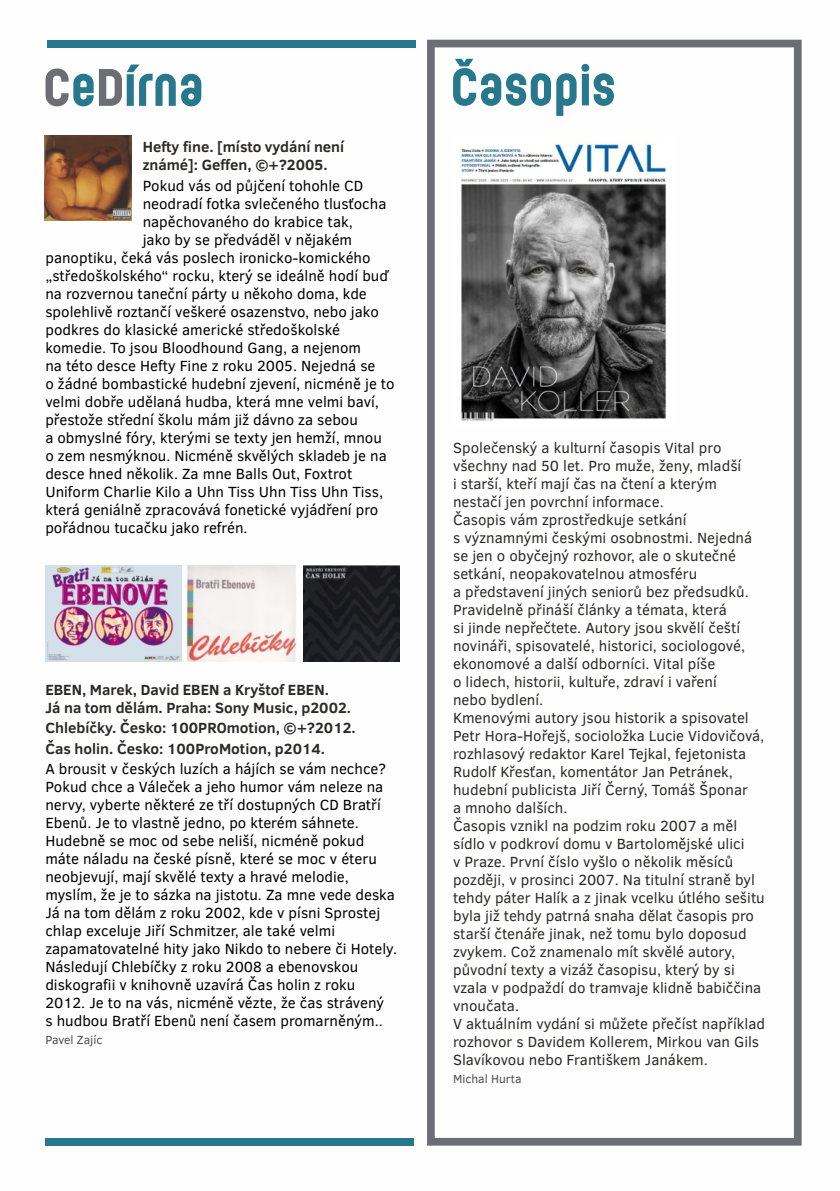
<style>
.page{position:relative;width:840px;height:1191px;background:#fff}
.page>*{position:absolute;margin:0;border:0;box-sizing:border-box;transform-origin:0 0}
.t1{font:700 52.6px "Ladislav";color:#28788d}
.t2{font:15px/18px "Clear Sans";color:#000}
.t3{font:15px/18px "Clear Sans";color:#2b2a29}
.t4{font:700 15px/18px "Clear Sans";color:#2b2a29}
.t5{font:12px "Clear Sans";color:#4d4d4d}
.s1{color:#6d6e73}
.s2{color:#2b2a29}
</style>
<div class="page">
<svg style="left:427px;top:40px;width:374px;height:1105px"></svg>
<div style="left:45px;top:1138px;width:368px;height:7px;background:#28788d"></div>
<div style="left:47px;top:40px;width:368px;height:7px;background:#28788d"></div>
<img style="left:452px;top:136px;width:222px;height:290px">
<img style="left:44px;top:135px;width:87px;height:85px">
<img style="left:45px;top:566px;width:137px;height:95px">
<img style="left:186px;top:566px;width:111px;height:95px">
<img style="left:303px;top:566px;width:96px;height:96px">
<h1 class="t1" style="left:43px;top:64px;width:162px"><span class="s1">C</span>e<span class="s1">D</span>írna</h1>
<p class="t4" style="left:143px;top:140px;width:203px">Hefty fine. [místo vydání není známé]: Geffen, ©+?2005.</p>
<p class="t2" style="left:143px;top:178px;width:222px">Pokud vás od půjčení tohohle CD</p>
<p class="t2" style="left:143px;top:196px;width:245px">neodradí fotka svlečeného tlusťocha</p>
<p class="t2" style="left:143px;top:214px;width:211px">napěchovaného do krabice tak,</p>
<p class="t2" style="left:143px;top:232px;width:211px">jako by se předváděl v nějakém</p>
<p class="t2" style="left:45px;top:250px;width:326px">panoptiku, čeká vás poslech ironicko-komického</p>
<p class="t2" style="left:45px;top:268px;width:344px">„středoškolského“ rocku, který se ideálně hodí buď</p>
<p class="t2" style="left:45px;top:286px;width:323px">na rozvernou taneční párty u někoho doma, kde</p>
<p class="t2" style="left:45px;top:304px;width:335px">spolehlivě roztančí veškeré osazenstvo, nebo jako</p>
<p class="t2" style="left:45px;top:322px;width:296px">podkres do klasické americké středoškolské</p>
<p class="t2" style="left:45px;top:340px;width:317px">komedie. To jsou Bloodhound Gang, a nejenom</p>
<p class="t2" style="left:45px;top:358px;width:331px">na této desce Hefty Fine z roku 2005. Nejedná se</p>
<p class="t2" style="left:45px;top:376px;width:350px">o žádné bombastické hudební zjevení, nicméně je to</p>
<p class="t2" style="left:45px;top:394px;width:335px">velmi dobře udělaná hudba, která mne velmi baví,</p>
<p class="t2" style="left:45px;top:412px;width:314px">přestože střední školu mám již dávno za sebou</p>
<p class="t2" style="left:45px;top:430px;width:338px">a obmyslné fóry, kterými se texty jen hemží, mnou</p>
<p class="t2" style="left:45px;top:448px;width:343px">o zem nesmýknou. Nicméně skvělých skladeb je na</p>
<p class="t2" style="left:45px;top:466px;width:308px">desce hned několik. Za mne Balls Out, Foxtrot</p>
<p class="t2" style="left:45px;top:484px;width:339px">Uniform Charlie Kilo a Uhn Tiss Uhn Tiss Uhn Tiss,</p>
<p class="t2" style="left:45px;top:502px;width:334px">která geniálně zpracovává fonetické vyjádření pro</p>
<p class="t2" style="left:45px;top:520px;width:204px">pořádnou tucačku jako refrén.</p>
<p class="t4" style="left:45px;top:682px;width:307px">EBEN, Marek, David EBEN a Kryštof EBEN.<br>Já na tom dělám. Praha: Sony Music, p2002.</p>
<p class="t4" style="left:45px;top:720px;width:312px;line-height:20.2px">Chlebíčky. Česko: 100PROmotion, ©+?2012.<br>Čas holin. Česko: 100ProMotion, p2014.</p>
<p class="t2" style="left:45px;top:761px;width:353px">A brousit v českých luzích a hájích se vám nechce?<br>Pokud chce a Váleček a jeho humor vám neleze na nervy, vyberte některé ze tří dostupných CD Bratří Ebenů. Je to vlastně jedno, po kterém sáhnete.<br>Hudebně se moc od sebe neliší, nicméně pokud máte náladu na české písně, které se moc v éteru neobjevují, mají skvělé texty a hravé melodie, myslím, že je to sázka na jistotu. Za mne vede deska Já na tom dělám z roku 2002, kde v písni Sprostej chlap exceluje Jiří Schmitzer, ale také velmi zapamatovatelné hity jako Nikdo to nebere či Hotely.<br>Následují Chlebíčky z roku 2008 a ebenovskou diskografii v knihovně uzavírá Čas holin z roku 2012. Je to na vás, nicméně vězte, že čas strávený<br>s hudbou Bratří Ebenů není časem promarněným.<span class="s2">.</span></p>
<p class="t5" style="left:45px;top:1035px;width:58px">Pavel Zajíc</p>
<h1 class="t1" style="left:451px;top:63px;width:166px">Časopis</h1>
<p class="t3" style="left:453px;top:440px;width:313px">Společenský a kulturní časopis Vital pro všechny nad 50 let. Pro muže, ženy, mladší<br>i starší, kteří mají čas na čtení a kterým nestačí jen povrchní informace.<br>Časopis vám zprostředkuje setkání<br>s významnými českými osobnostmi. Nejedná se jen o obyčejný rozhovor, ale o skutečné setkání, neopakovatelnou atmosféru<br>a představení jiných seniorů bez předsudků.<br>Pravidelně přináší články a témata, která<br>si jinde nepřečtete. Autory jsou skvělí čeští novináři, spisovatelé, historici, sociologové, ekonomové a další odborníci. Vital píše<br>o lidech, historii, kultuře, zdraví i vaření<br>nebo bydlení.<br>Kmenovými autory jsou historik a spisovatel Petr Hora-Hořejš, socioložka Lucie Vidovičová, rozhlasový redaktor Karel Tejkal, fejetonista Rudolf Křesťan, komentátor Jan Petránek, hudební publicista Jiří Černý, Tomáš Šponar<br>a mnoho dalších.<br>Časopis vznikl na podzim roku 2007 a měl sídlo v podkroví domu v Bartolomějské ulici<br>v Praze. První číslo vyšlo o několik měsíců později, v prosinci 2007. Na titulní straně byl tehdy páter Halík a z jinak vcelku útlého sešitu byla již tehdy patrná snaha dělat časopis pro starší čtenáře jinak, než tomu bylo doposud zvykem. Což znamenalo mít skvělé autory, původní texty a vizáž časopisu, který by si vzala v podpaždí do tramvaje klidně babiččina vnoučata.<br>V aktuálním vydání si můžete přečíst například rozhovor s Davidem Kollerem, Mirkou van Gils Slavíkovou nebo Františkem Janákem.</p>
<p class="t5" style="left:453px;top:1074px;width:70px">Michal Hurta</p>
</div>
